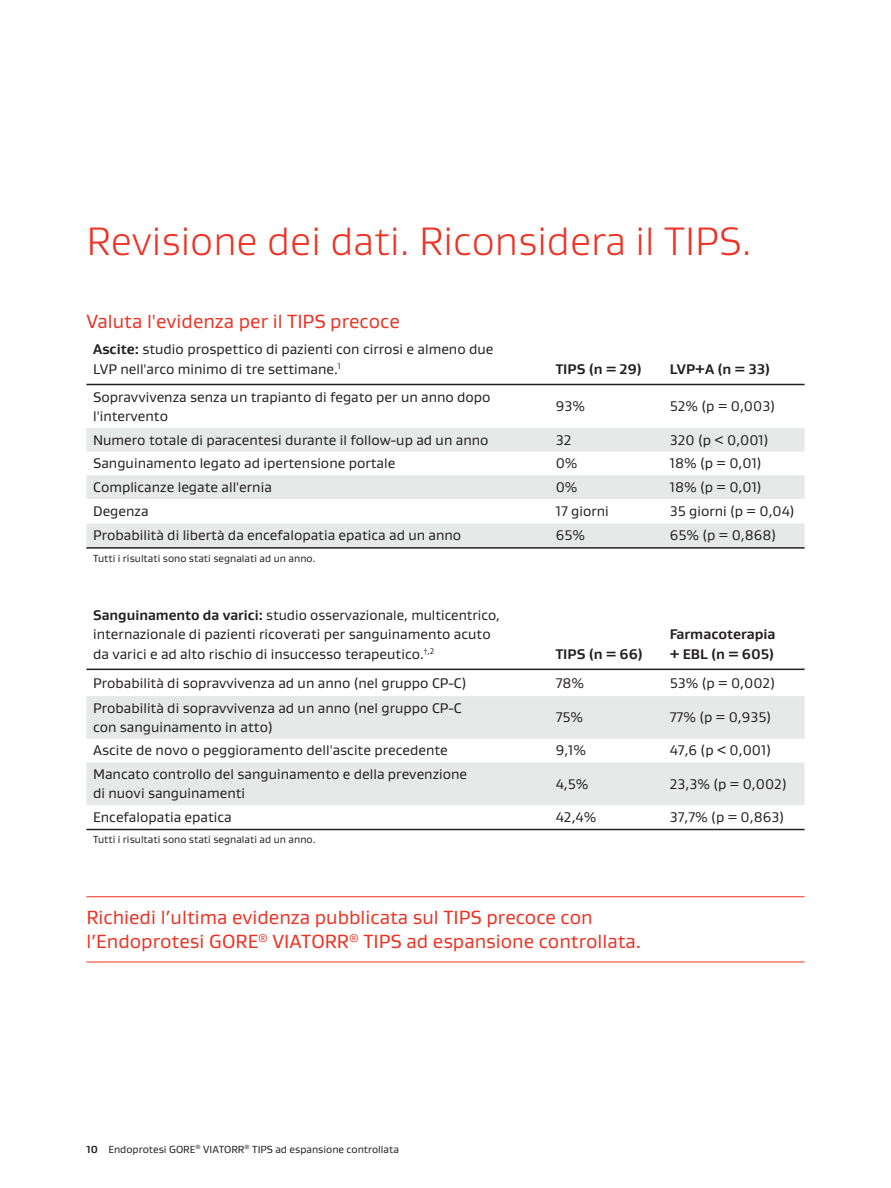
<style>
.page{position:relative;width:891px;height:1188px;background:#fff}
.page>*{position:absolute;margin:0;border:0;box-sizing:border-box;transform-origin:0 0}
.t1{font:300 40.5px "Gore Gustan";color:#ee3224}
.t2{font:19.5px/24px "Gore Gustan";color:#ee3224}
.t3{font:14.25px/19.5px "Gore Gustan";color:#231f20}
.t4{font:700 14.25px/19.5px "Gore Gustan";color:#231f20}
.t5{font:10.5px "Gore Gustan";color:#231f20}
.s1{font-weight:700}
</style>
<div class="page">
<svg style="left:86px;top:428px;width:719px;height:119px;fill:#e7e8e8"></svg>
<hr style="left:86px;top:384px;width:463px;height:1px;background:#231f20">
<hr style="left:549px;top:384px;width:114px;height:1px;background:#231f20">
<hr style="left:663px;top:384px;width:142px;height:1px;background:#231f20">
<hr style="left:86px;top:547px;width:463px;height:2px;background:#231f20">
<hr style="left:549px;top:547px;width:114px;height:2px;background:#231f20">
<hr style="left:663px;top:547px;width:142px;height:2px;background:#231f20">
<hr style="left:86px;top:896px;width:719px;height:1px;background:#ee3224">
<hr style="left:86px;top:962px;width:719px;height:1px;background:#ee3224">
<svg style="left:86px;top:696px;width:719px;height:109px;fill:#e7e8e8"></svg>
<hr style="left:86px;top:669px;width:463px;height:1px;background:#231f20">
<hr style="left:549px;top:669px;width:114px;height:1px;background:#231f20">
<hr style="left:663px;top:669px;width:142px;height:1px;background:#231f20">
<hr style="left:86px;top:829px;width:463px;height:1px;background:#231f20">
<hr style="left:549px;top:829px;width:114px;height:1px;background:#231f20">
<hr style="left:663px;top:829px;width:142px;height:1px;background:#231f20">
<h1 class="t1" style="left:86px;top:216px;width:667px">Revisione dei dati. Riconsidera il TIPS.</h1>
<h2 class="t2" style="left:86px;top:309px;width:315px">Valuta l'evidenza per il TIPS precoce</h2>
<p class="t3" style="left:93px;top:339px;width:402px"><span class="s1">Ascite:</span> studio prospettico di pazienti con cirrosi e almeno due<br>LVP nell'arco minimo di tre settimane.<sup>1</sup></p>
<p class="t4" style="left:556px;top:359px;width:88px">TIPS (n = 29)</p>
<p class="t4" style="left:670px;top:359px;width:102px">LVP+A (n = 33)</p>
<p class="t3" style="left:93px;top:387px;width:399px">Sopravvivenza senza un trapianto di fegato per un anno dopo l'intervento</p>
<p class="t3" style="left:556px;top:396px;width:31px">93%</p>
<p class="t3" style="left:670px;top:396px;width:107px">52% (p = 0,003)</p>
<p class="t3" style="left:93px;top:430px;width:397px">Numero totale di paracentesi durante il follow‑up ad un anno</p>
<p class="t3" style="left:556px;top:430px;width:17px">32</p>
<p class="t3" style="left:670px;top:430px;width:100px">320 (p &lt; 0,001)</p>
<p class="t3" style="left:93px;top:453px;width:304px">Sanguinamento legato ad ipertensione portale</p>
<p class="t3" style="left:556px;top:453px;width:23px">0%</p>
<p class="t3" style="left:670px;top:453px;width:93px">18% (p = 0,01)</p>
<p class="t3" style="left:93px;top:477px;width:180px">Complicanze legate all'ernia</p>
<p class="t3" style="left:556px;top:477px;width:23px">0%</p>
<p class="t3" style="left:670px;top:477px;width:93px">18% (p = 0,01)</p>
<p class="t3" style="left:93px;top:501px;width:57px">Degenza</p>
<p class="t3" style="left:556px;top:501px;width:55px">17 giorni</p>
<p class="t3" style="left:670px;top:501px;width:126px">35 giorni (p = 0,04)</p>
<p class="t3" style="left:93px;top:525px;width:370px">Probabilità di libertà da encefalopatia epatica ad un anno</p>
<p class="t3" style="left:556px;top:525px;width:31px">65%</p>
<p class="t3" style="left:670px;top:525px;width:108px">65% (p = 0,868)</p>
<p class="t5" style="left:93px;top:551px;width:224px">Tutti i risultati sono stati segnalati ad un anno.</p>
<p class="t3" style="left:93px;top:605px;width:408px"><span class="s1">Sanguinamento da varici:</span> studio osservazionale, multicentrico, internazionale di pazienti ricoverati per sanguinamento acuto da varici e ad alto rischio di insuccesso terapeutico.<sup>†,2</sup></p>
<p class="t4" style="left:556px;top:644px;width:89px">TIPS (n = 66)</p>
<p class="t4" style="left:670px;top:624px;width:107px">Farmacoterapia + EBL (n = 605)</p>
<p class="t3" style="left:93px;top:673px;width:375px">Probabilità di sopravvivenza ad un anno (nel gruppo CP‑C)</p>
<p class="t3" style="left:556px;top:673px;width:30px">78%</p>
<p class="t3" style="left:670px;top:673px;width:107px">53% (p = 0,002)</p>
<p class="t3" style="left:93px;top:697px;width:370px">Probabilità di sopravvivenza ad un anno (nel gruppo CP‑C con sanguinamento in atto)</p>
<p class="t3" style="left:556px;top:707px;width:29px">75%</p>
<p class="t3" style="left:670px;top:707px;width:103px">77% (p = 0,935)</p>
<p class="t3" style="left:93px;top:740px;width:356px">Ascite de novo o peggioramento dell'ascite precedente</p>
<p class="t3" style="left:556px;top:740px;width:32px">9,1%</p>
<p class="t3" style="left:670px;top:740px;width:103px">47,6 (p &lt; 0,001)</p>
<p class="t3" style="left:93px;top:764px;width:376px">Mancato controllo del sanguinamento e della prevenzione di nuovi sanguinamenti</p>
<p class="t3" style="left:556px;top:774px;width:34px">4,5%</p>
<p class="t3" style="left:670px;top:774px;width:119px">23,3% (p = 0,002)</p>
<p class="t3" style="left:93px;top:807px;width:140px">Encefalopatia epatica</p>
<p class="t3" style="left:556px;top:807px;width:42px">42,4%</p>
<p class="t3" style="left:670px;top:807px;width:116px">37,7% (p = 0,863)</p>
<p class="t5" style="left:93px;top:833px;width:224px">Tutti i risultati sono stati segnalati ad un anno.</p>
<h2 class="t2" style="left:86px;top:905px;width:556px">Richiedi l’ultima evidenza pubblicata sul TIPS precoce con l’Endoprotesi GORE<sup>®</sup> VIATORR<sup>®</sup> TIPS ad espansione controllata.</h2>
<p class="t5" style="left:86px;top:1142px;width:314px"><span class="s1">10</span> Endoprotesi GORE<sup>®</sup> VIATORR<sup>®</sup> TIPS ad espansione controllata</p>
</div>
